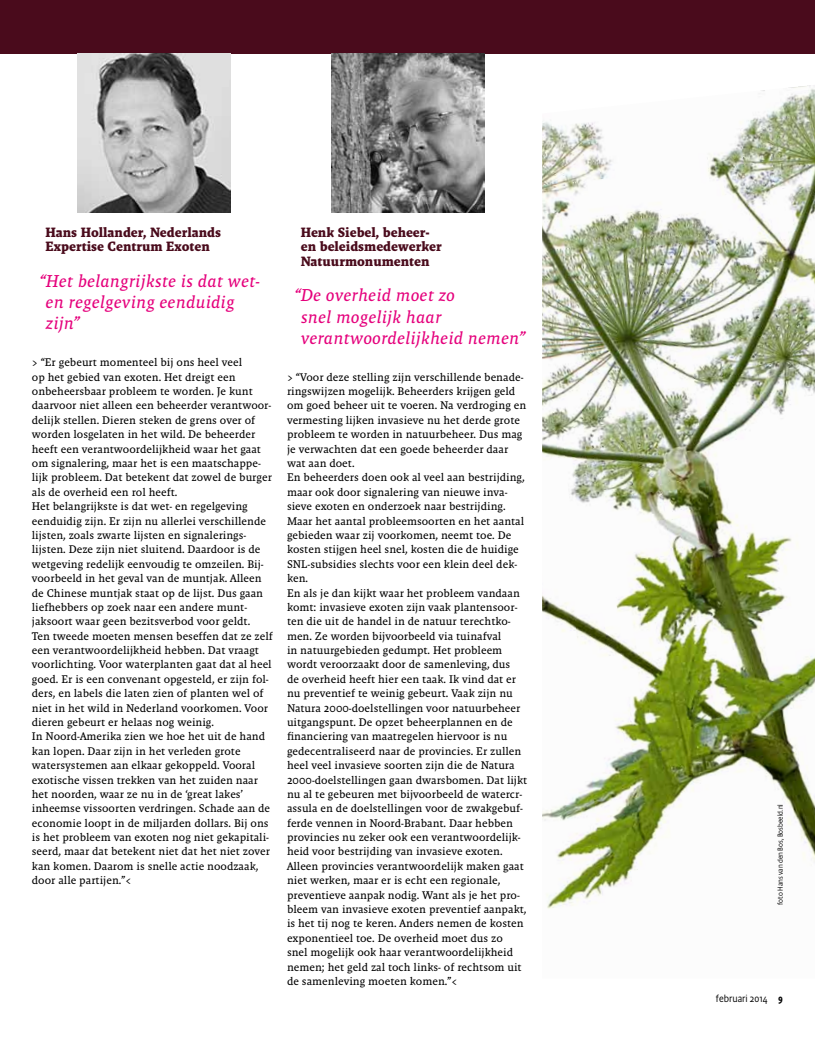
<style>
.page{position:relative;width:815px;height:1046px;background:#fff}
.page>*{position:absolute;margin:0;border:0;box-sizing:border-box;transform-origin:0 0}
.t1{font:italic 17.5px/21.2px "Malaga Reg";color:#e5007c}
.t2{font:700 13.75px/14.4px "Malaga";color:#4a0b1c}
.t3{font:11.25px/14.4px "Malaga Reg";color:#000}
.t4{font:300 10.38px "Absara Sans Head";color:#000}
.t5{font:300 7.5px "Absara Sans LF Head";color:#000}
.s1{font-weight:500}
</style>
<div class="page">
<img style="left:542px;top:85px;width:273px;height:824px">
<div style="left:0;top:0;width:815px;height:53px;background:#4a0b1c"></div>
<img style="left:332px;top:53px;width:152px;height:160px">
<img style="left:78px;top:53px;width:152px;height:160px">
<p class="t2" style="left:46px;top:225px;width:177px">Hans Hollander, Nederlands<br>Expertise Centrum Exoten</p>
<h1 class="t1" style="left:46px;top:270px;width:216px;text-indent:-6px">“Het belangrijkste is dat wet&shy;en regelgeving eenduidig zijn”</h1>
<p class="t3" style="left:32px;top:355px;width:242px">&gt; “Er gebeurt momenteel bij ons heel veel<br>op het gebied van exoten. Het dreigt een onbeheersbaar probleem te worden. Je kunt daarvoor niet alleen een beheerder verantwoor&shy;delijk stellen. Dieren steken de grens over of worden losgelaten in het wild. De beheerder heeft een verantwoordelijkheid waar het gaat om signalering, maar het is een maatschappe&shy;lijk probleem. Dat betekent dat zowel de burger als de overheid een rol heeft.<br>Het belangrijkste is dat wet- en regelgeving eenduidig zijn. Er zijn nu allerlei verschillende lijsten, zoals zwarte lijsten en signalerings&shy;lijsten. Deze zijn niet sluitend. Daardoor is de wetgeving redelijk eenvoudig te omzeilen. Bij&shy;voorbeeld in het geval van de muntjak. Alleen de Chinese muntjak staat op de lijst. Dus gaan liefhebbers op zoek naar een andere munt&shy;jaksoort waar geen bezitsverbod voor geldt.<br>Ten tweede moeten mensen beseffen dat ze zelf een verantwoordelijkheid hebben. Dat vraagt voorlichting. Voor waterplanten gaat dat al heel goed. Er is een convenant opgesteld, er zijn fol&shy;ders, en labels die laten zien of planten wel of niet in het wild in Nederland voorkomen. Voor dieren gebeurt er helaas nog weinig.<br>In Noord-Amerika zien we hoe het uit de hand kan lopen. Daar zijn in het verleden grote watersystemen aan elkaar gekoppeld. Vooral exotische vissen trekken van het zuiden naar het noorden, waar ze nu in de ‘great lakes’ inheemse vissoorten verdringen. Schade aan de economie loopt in de miljarden dollars. Bij ons is het probleem van exoten nog niet gekapitali&shy;seerd, maar dat betekent niet dat het niet zover kan komen. Daarom is snelle actie noodzaak, door alle partijen.”&lt;</p>
<p class="t2" style="left:301px;top:225px;width:143px">Henk Siebel, beheer&shy;en beleidsmedewerker<br>Natuurmonumenten</p>
<h1 class="t1" style="left:301px;top:284px;width:226px;text-indent:-6px">“De overheid moet zo<br>snel mogelijk haar verantwoordelijkheid nemen”</h1>
<p class="t3" style="left:287px;top:369px;width:242px">&gt; “Voor deze stelling zijn verschillende benade&shy;ringswijzen mogelijk. Beheerders krijgen geld om goed beheer uit te voeren. Na verdroging en vermesting lijken invasieve nu het derde grote probleem te worden in natuurbeheer. Dus mag je verwachten dat een goede beheerder daar wat aan doet.<br>En beheerders doen ook al veel aan bestrijding, maar ook door signalering van nieuwe inva&shy;sieve exoten en onderzoek naar bestrijding.<br>Maar het aantal probleemsoorten en het aantal gebieden waar zij voorkomen, neemt toe. De kosten stijgen heel snel, kosten die de huidige SNL-subsidies slechts voor een klein deel dek&shy;ken.<br>En als je dan kijkt waar het probleem vandaan komt: invasieve exoten zijn vaak plantensoor&shy;ten die uit de handel in de natuur terechtko&shy;men. Ze worden bijvoorbeeld via tuinafval<br>in natuurgebieden gedumpt. Het probleem wordt veroorzaakt door de samenleving, dus<br>de overheid heeft hier een taak. Ik vind dat er nu preventief te weinig gebeurt. Vaak zijn nu Natura 2000-doelstellingen voor natuurbeheer uitgangspunt. De opzet beheerplannen en de financiering van maatregelen hiervoor is nu gedecentraliseerd naar de provincies. Er zullen heel veel invasieve soorten zijn die de Natura 2000-doelstellingen gaan dwarsbomen. Dat lijkt nu al te gebeuren met bijvoorbeeld de watercr&shy;assula en de doelstellingen voor de zwakgebuf&shy;ferde vennen in Noord-Brabant. Daar hebben provincies nu zeker ook een verantwoordelijk&shy;heid voor bestrijding van invasieve exoten.<br>Alleen provincies verantwoordelijk maken gaat niet werken, maar er is echt een regionale, preventieve aanpak nodig. Want als je het pro&shy;bleem van invasieve exoten preventief aanpakt, is het tij nog te keren. Anders nemen de kosten exponentieel toe. De overheid moet dus zo<br>snel mogelijk ook haar verantwoordelijkheid nemen; het geld zal toch links- of rechtsom uit de samenleving moeten komen.”&lt;</p>
<p class="t5" style="left:776px;top:904px;width:103px;rotate:-90deg">foto Hans van den Bos, Bosbeeld.nl</p>
<p class="t4" style="left:716px;top:991px;width:69px">februari 2014 <span class="s1">9</span></p>
</div>
